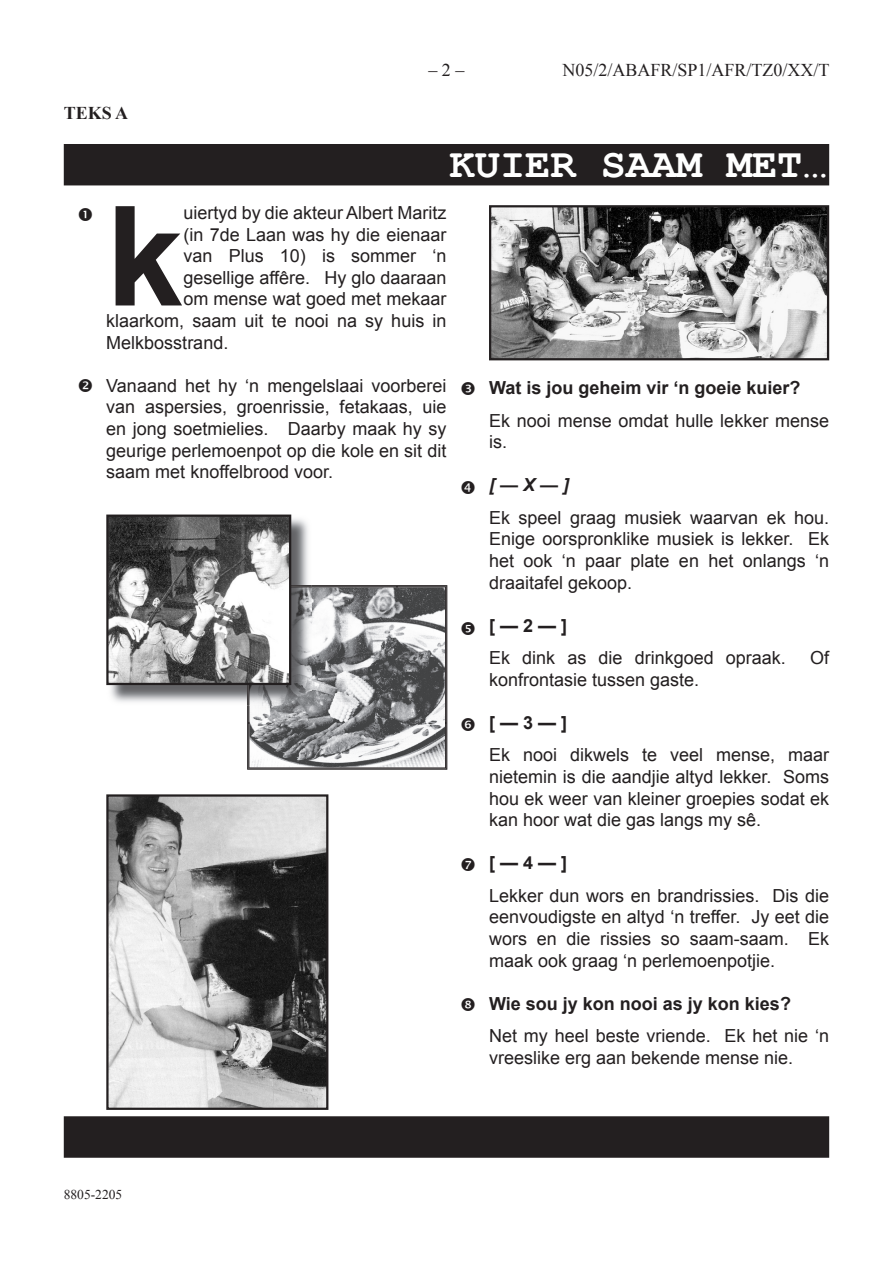
<style>
.page{position:relative;width:893px;height:1263px;background:#fff}
.page>*{position:absolute;margin:0;border:0;box-sizing:border-box;transform-origin:0 0}
.t1{font:700 138.75px "Arial";color:#231f20}
.t2{font:700 42px "Courier New";color:#fff}
.t3{font:18px/21.6px "Arial";color:#231f20;text-align:justify}
.t4{font:700 18px "Arial";color:#231f20}
.t5{font:18px "Times New Roman";color:#231f20}
.t6{font:700 18px "Times New Roman";color:#231f20}
.t7{font:italic 700 18px "Arial";color:#231f20}
.t8{font:13.5px "Times New Roman";color:#231f20}
</style>
<div class="page">
<div style="left:65px;top:145px;width:763px;height:40px;background:#231f20"></div>
<div style="left:64px;top:144px;width:765px;height:41px;border:2px solid #231f20"></div>
<svg style="left:247px;top:585px;width:200px;height:185px;background:#8f9092"></svg>
<img style="left:248px;top:722px;width:198px;height:46px">
<img style="left:248px;top:706px;width:50px;height:17px">
<img style="left:396px;top:586px;width:50px;height:137px">
<img style="left:312px;top:586px;width:85px;height:46px">
<img style="left:492px;top:208px;width:334px;height:149px">
<div style="left:489px;top:205px;width:340px;height:155px;border:2px solid #231f20"></div>
<img style="left:107px;top:515px;width:201px;height:187px">
<img style="left:248px;top:586px;width:64px;height:120px">
<img style="left:109px;top:517px;width:179px;height:165px">
<div style="left:106px;top:514px;width:185px;height:171px;border:2px solid #231f20"></div>
<img style="left:109px;top:797px;width:216px;height:310px">
<div style="left:106px;top:794px;width:222px;height:316px;border:2px solid #231f20"></div>
<div style="left:65px;top:1117px;width:763px;height:40px;background:#231f20"></div>
<div style="left:64px;top:1116px;width:765px;height:42px;border:2px solid #231f20"></div>
<p class="t6" style="left:64px;top:100px;width:66px">TEKS A</p>
<p class="t5" style="left:428px;top:58px;width:37px">– 2 –</p>
<p class="t5" style="left:562px;top:58px;width:269px">N05/2/ABAFR/SP1/AFR/TZ0/XX/T</p>
<h2 class="t2" style="left:450px;top:138px;width:379px">KUIER SAAM MET…</h2>
<h1 class="t1" style="left:106px;top:165px;width:79px">k</h1>
<p class="t3" style="left:183px;top:202px;width:265px">uiertyd by die akteur Albert Maritz</p>
<p class="t3" style="left:183px;top:224px;width:265px">(in 7de Laan was hy die eienaar</p>
<p class="t3" style="left:183px;top:245px;width:265px">van Plus 10) is sommer ‘n</p>
<p class="t3" style="left:183px;top:267px;width:264px">gesellige affêre. Hy glo daaraan</p>
<p class="t3" style="left:183px;top:289px;width:264px">om mense wat goed met mekaar</p>
<p class="t3" style="left:106px;top:310px;width:342px">klaarkom, saam uit te nooi na sy huis in</p>
<p class="t3" style="left:106px;top:332px;width:124px">Melkbosstrand.</p>
<p class="t3" style="left:106px;top:375px;width:342px">Vanaand het hy ‘n mengelslaai voorberei van aspersies, groenrissie, fetakaas, uie en jong soetmielies. Daarby maak hy sy geurige perlemoenpot op die kole en sit dit saam met knoffelbrood voor.</p>
<p class="t4" style="left:489px;top:376px;width:313px">Wat is jou geheim vir ‘n goeie kuier?</p>
<p class="t3" style="left:489px;top:410px;width:342px">Ek nooi mense omdat hulle lekker mense is.</p>
<p class="t7" style="left:489px;top:473px;width:82px">[ — X — ]</p>
<p class="t3" style="left:489px;top:507px;width:342px">Ek speel graag musiek waarvan ek hou.<br>Enige oorspronklike musiek is lekker. Ek het ook ‘n paar plate en het onlangs ‘n draaitafel gekoop.</p>
<p class="t4" style="left:489px;top:614px;width:80px">[ — 2 — ]</p>
<p class="t3" style="left:489px;top:647px;width:298px">Ek dink as die drinkgoed opraak.</p>
<p class="t3" style="left:810px;top:647px;width:21px">Of</p>
<p class="t3" style="left:489px;top:669px;width:212px">konfrontasie tussen gaste.</p>
<p class="t4" style="left:489px;top:711px;width:80px">[ — 3 — ]</p>
<p class="t3" style="left:489px;top:744px;width:342px">Ek nooi dikwels te veel mense, maar nietemin is die aandjie altyd lekker. Soms hou ek weer van kleiner groepies sodat ek kan hoor wat die gas langs my sê.</p>
<p class="t4" style="left:489px;top:851px;width:80px">[ — 4 — ]</p>
<p class="t3" style="left:489px;top:885px;width:342px">Lekker dun wors en brandrissies. Dis die eenvoudigste en altyd ‘n treffer. Jy eet die wors en die rissies so saam-saam. Ek maak ook graag ‘n perlemoenpotjie.</p>
<p class="t4" style="left:489px;top:992px;width:303px">Wie sou jy kon nooi as jy kon kies?</p>
<p class="t3" style="left:489px;top:1025px;width:342px">Net my heel beste vriende. Ek het nie ‘n vreeslike erg aan bekende mense nie.</p>
<p class="t8" style="left:64px;top:1185px;width:60px">8805-2205</p>
</div>
